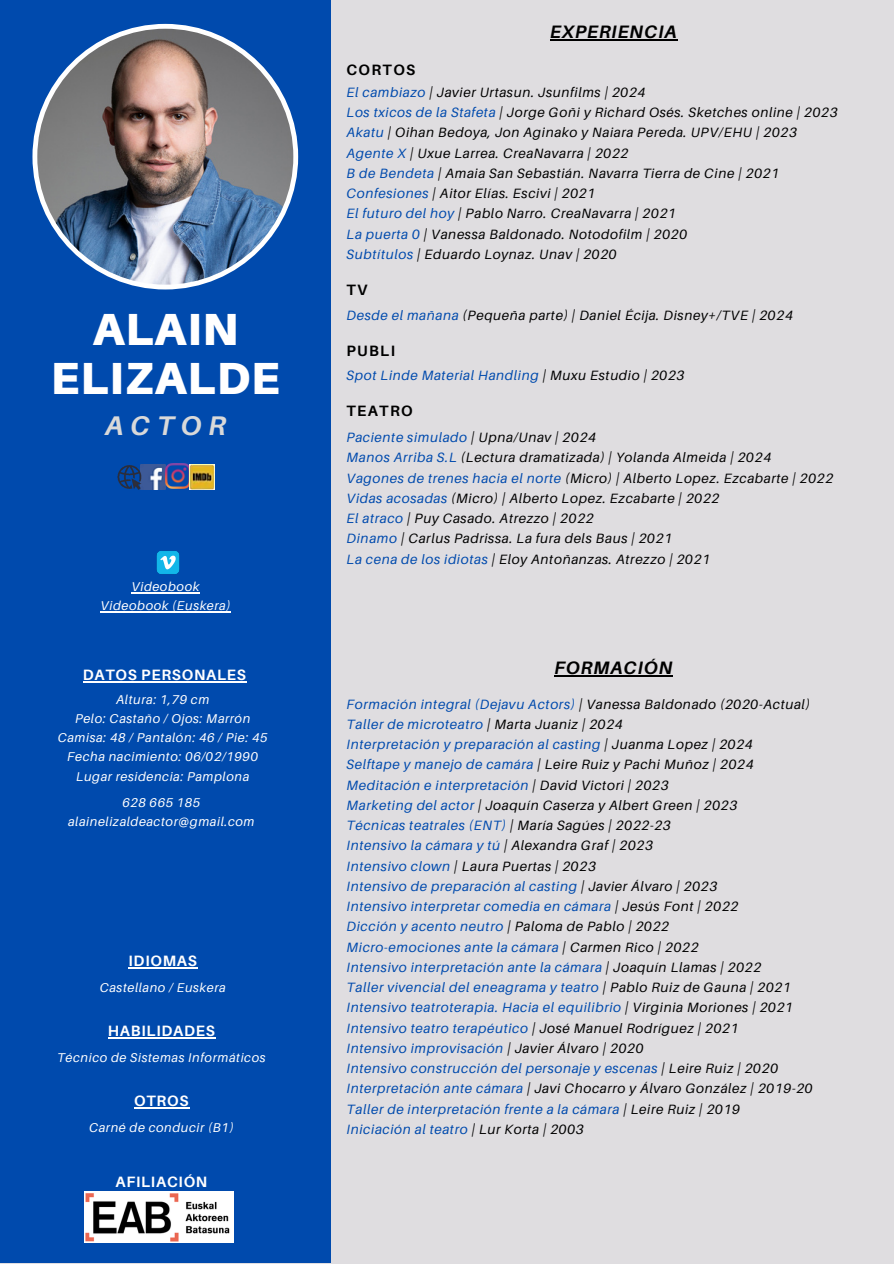
<style>
.page{position:relative;width:894px;height:1264px;background:#fff}
.page>*{position:absolute;margin:0;border:0;box-sizing:border-box;transform-origin:0 0}
.t1{font:900 45px/48.3px "Aileron";letter-spacing:.02em;color:#fff;text-align:center}
.t2{font:italic 700 27px "Aileron";letter-spacing:.25em;color:#d9d9d9}
.t3{font:italic 700 18px "Aileron";letter-spacing:.05em;color:#000}
.t4{font:700 15px "Aileron";letter-spacing:.05em;color:#fff}
.t5{font:700 15px "Aileron";letter-spacing:.09em;color:#000}
.t6{font:italic 13.5px/20.2px "Aileron";letter-spacing:.05em;color:#004aad}
.t7{font:italic 13.5px/20.2px "Aileron";letter-spacing:.05em;color:#000}
.t8{font:italic 12.75px "Aileron";letter-spacing:.05em;color:#fff}
.s1{color:#004aad}
.s2{color:#000}
</style>
<div class="page">
<div style="left:0;top:0;width:893px;height:1263px;background:#dfdde0"></div>
<div style="left:0;top:0;width:331px;height:1262px;background:#004aad"></div>
<img style="left:32px;top:24px;width:266px;height:265px">
<img style="left:142px;top:464px;width:73px;height:25px">
<img style="left:117px;top:464px;width:25px;height:26px">
<img style="left:156px;top:551px;width:24px;height:23px">
<hr style="left:131px;top:592px;width:69px;height:1px;background:#fff">
<hr style="left:100px;top:611px;width:131px;height:1px;background:#fff">
<hr style="left:83px;top:681px;width:164px;height:1px;background:#fff">
<hr style="left:128px;top:967px;width:70px;height:1px;background:#fff">
<hr style="left:108px;top:1037px;width:108px;height:1px;background:#fff">
<hr style="left:134px;top:1107px;width:55px;height:1px;background:#fff">
<img style="left:84px;top:1191px;width:149px;height:51px">
<hr style="left:550px;top:39px;width:127px;height:1px;background:#000">
<hr style="left:554px;top:675px;width:119px;height:1px;background:#000">
<h1 class="t1" style="left:51px;top:304px;width:231px">ALAIN<br>ELIZALDE</h1>
<h2 class="t2" style="left:105px;top:408px;width:122px">ACTOR</h2>
<p class="t8" style="left:131px;top:579px;width:69px">Videobook</p>
<p class="t8" style="left:100px;top:598px;width:131px">Videobook (Euskera)</p>
<p class="t4" style="left:83px;top:666px;width:165px">DATOS PERSONALES</p>
<h4 class="t8" style="left:116px;top:691px;width:95px">Altura: 1,79 cm</h4>
<p class="t8" style="left:75px;top:710px;width:177px">Pelo: Castaño / Ojos: Marrón</p>
<p class="t8" style="left:58px;top:730px;width:211px">Camisa: 48 / Pantalón: 46 / Pie: 45</p>
<p class="t8" style="left:67px;top:749px;width:192px">Fecha nacimiento: 06/02/1990</p>
<p class="t8" style="left:76px;top:768px;width:174px">Lugar residencia: Pamplona</p>
<p class="t8" style="left:122px;top:794px;width:79px">628 665 185</p>
<p class="t8" style="left:68px;top:813px;width:188px">alainelizaldeactor@gmail.com</p>
<h4 class="t4" style="left:128px;top:951px;width:70px">IDIOMAS</h4>
<p class="t8" style="left:100px;top:979px;width:127px">Castellano / Euskera</p>
<p class="t4" style="left:108px;top:1021px;width:108px">HABILIDADES</p>
<h4 class="t8" style="left:57px;top:1049px;width:210px">Técnico de Sistemas Informáticos</h4>
<h4 class="t4" style="left:134px;top:1091px;width:56px">OTROS</h4>
<p class="t8" style="left:89px;top:1119px;width:146px">Carné de conducir (B1)</p>
<p class="t4" style="left:115px;top:1172px;width:93px">AFILIACIÓN</p>
<h3 class="t3" style="left:550px;top:21px;width:128px">EXPERIENCIA</h3>
<h4 class="t5" style="left:346px;top:60px;width:70px">CORTOS</h4>
<h5 class="t7" style="left:346px;top:82px;width:492px"><span class="s1">El cambiazo</span> | Javier Urtasun. Jsunfilms | 2024<br><span class="s1">Los txicos de la Stafeta</span> | Jorge Goñi y Richard Osés. Sketches online | 2023<br><span class="s1">Akatu</span> | Oihan Bedoya, Jon Aginako y Naiara Pereda. UPV/EHU | 2023<br><span class="s1">Agente X</span> | Uxue Larrea. CreaNavarra | 2022<br><span class="s1">B de Bendeta</span> | Amaia San Sebastián. Navarra Tierra de Cine | 2021<br><span class="s1">Confesiones</span> | Aitor Elías. Escivi | 2021<br><span class="s1">El futuro del hoy</span> | Pablo Narro. CreaNavarra | 2021<br><span class="s1">La puerta 0</span> | Vanessa Baldonado. Notodofilm | 2020<br><span class="s1">Subtítulos</span> | Eduardo Loynaz. Unav | 2020</h5>
<h4 class="t5" style="left:346px;top:280px;width:23px">TV</h4>
<p class="t7" style="left:346px;top:304px;width:447px"><span class="s1">Desde el mañana</span> (Pequeña parte) | Daniel Écija. Disney+/TVE | 2024</p>
<h4 class="t5" style="left:346px;top:341px;width:50px">PUBLI</h4>
<p class="t6" style="left:346px;top:365px;width:339px">Spot Linde Material Handling <span class="s2">| Muxu Estudio | 2023</span></p>
<h4 class="t5" style="left:346px;top:401px;width:68px">TEATRO</h4>
<p class="t6" style="left:346px;top:427px;width:251px">Paciente simulado <span class="s2">| Upna/Unav | 2024</span></p>
<p class="t7" style="left:346px;top:447px;width:426px"><span class="s1">Manos Arriba S.L</span> (Lectura dramatizada) | Yolanda Almeida | 2024</p>
<p class="t7" style="left:346px;top:467px;width:488px"><span class="s1">Vagones de trenes hacia el norte</span> (Micro) | Alberto Lopez. Ezcabarte | 2022</p>
<p class="t7" style="left:346px;top:487px;width:374px"><span class="s1">Vidas acosadas</span> (Micro) | Alberto Lopez. Ezcabarte | 2022</p>
<p class="t7" style="left:346px;top:508px;width:248px"><span class="s1">El atraco</span> | Puy Casado. Atrezzo | 2022</p>
<p class="t7" style="left:346px;top:528px;width:327px"><span class="s1">Dinamo</span> | Carlus Padrissa. La fura dels Baus | 2021</p>
<p class="t7" style="left:346px;top:548px;width:365px"><span class="s1">La cena de los idiotas</span> | Eloy Antoñanzas. Atrezzo | 2021</p>
<h3 class="t3" style="left:554px;top:657px;width:119px">FORMACIÓN</h3>
<h5 class="t6" style="left:346px;top:693px;width:467px">Formación integral (Dejavu Actors) <span class="s2">| Vanessa Baldonado (2020-Actual)<br></span>Taller de microteatro <span class="s2">| Marta Juaniz | 2024<br></span>Interpretación y preparación al casting <span class="s2">| Juanma Lopez | 2024<br></span>Selftape y manejo de camára <span class="s2">| Leire Ruiz y Pachi Muñoz | 2024<br></span>Meditación e interpretación <span class="s2">| David Victori | 2023<br></span>Marketing del actor <span class="s2">| Joaquín Caserza y Albert Green | 2023<br></span>Técnicas teatrales (ENT) <span class="s2">| María Sagúes | 2022-23<br></span>Intensivo la cámara y tú <span class="s2">| Alexandra Graf | 2023<br></span>Intensivo clown <span class="s2">| Laura Puertas | 2023<br></span>Intensivo de preparación al casting <span class="s2">| Javier Álvaro | 2023<br></span>Intensivo interpretar comedia en cámara <span class="s2">| Jesús Font | 2022<br></span>Dicción y acento neutro <span class="s2">| Paloma de Pablo | 2022<br></span>Micro-emociones ante la cámara <span class="s2">| Carmen Rico | 2022<br></span>Intensivo interpretación ante la cámara <span class="s2">| Joaquín Llamas | 2022<br></span>Taller vivencial del eneagrama y teatro <span class="s2">| Pablo Ruiz de Gauna | 2021<br></span>Intensivo teatroterapia. Hacia el equilibrio <span class="s2">| Virginia Moriones | 2021<br></span>Intensivo teatro terapéutico <span class="s2">| José Manuel Rodríguez | 2021<br></span>Intensivo improvisación <span class="s2">| Javier Álvaro | 2020<br></span>Intensivo construcción del personaje y escenas <span class="s2">| Leire Ruiz | 2020<br></span>Interpretación ante cámara <span class="s2">| Javi Chocarro y Álvaro González | 2019-20<br></span>Taller de interpretación frente a la cámara <span class="s2">| Leire Ruiz | 2019<br></span>Iniciación al teatro <span class="s2">| Lur Korta | 2003</span></h5>
</div>
